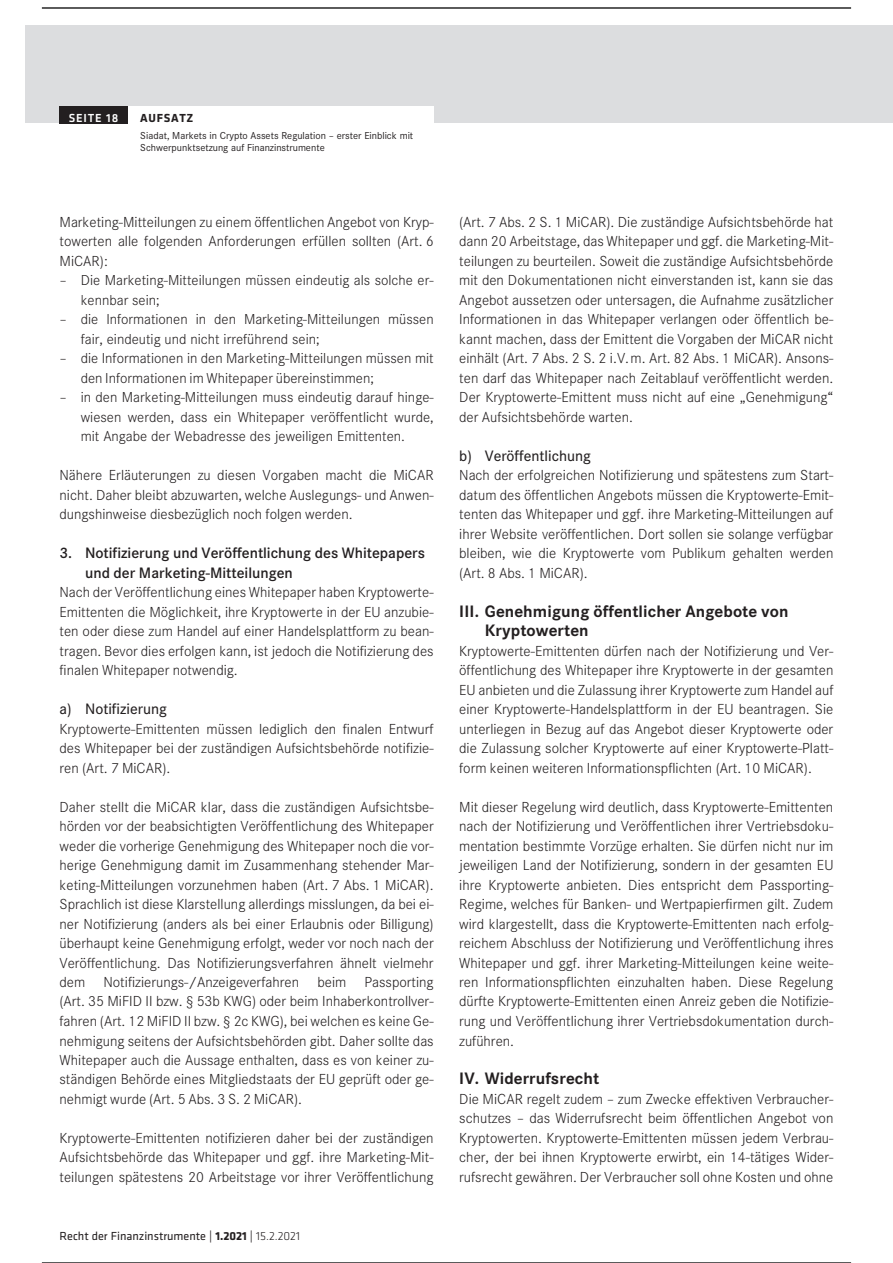
<style>
.page{position:relative;width:893px;height:1263px;background:#fff}
.page>*{position:absolute;margin:0;border:0;box-sizing:border-box;transform-origin:0 0}
.t1{font:17.25px/19.5px "Advcorpsbd";letter-spacing:.005em;color:#231f20}
.t2{font:15.75px/19.5px "Advcorpsde";color:#231f20}
.t3{font:15.75px "Advcorpsmd";color:#231f20}
.t4{font:15.15px/19.5px "Advcorpsl";color:#231f20;text-align:justify}
.t5{font:15px/19.5px "Advcorpsl";color:#231f20}
.t6{font:12.15px "Advklavreg";color:#231f20}
.t7{font:12.15px "Advklavmed";letter-spacing:.07em;color:#fff}
.t8{font:12.15px "Advklavbo";letter-spacing:.055em;color:#231f20}
.t9{font:10.5px/12px "Advcorpsre";color:#231f20}
.s1{font-family:"Advklavbo"}
.s2{font-family:"Advklavlig"}
</style>
<div class="page">
<hr style="left:43px;top:7px;width:807px;height:2px;background:#000">
<div style="left:26px;top:26px;width:867px;height:97px;background:#dcdddf"></div>
<div style="left:60px;top:106px;width:374px;height:17px;background:#fff"></div>
<div style="left:60px;top:106px;width:68px;height:17px;background:#231f20"></div>
<hr style="left:43px;top:1262px;width:807px;height:1px;background:#000">
<p class="t7" style="left:69px;top:113px;width:51px">SEITE 18</p>
<p class="t8" style="left:140px;top:110px;width:55px">AUFSATZ</p>
<p class="t9" style="left:140px;top:129px;width:274px">Siadat, Markets in Crypto Assets Regulation – erster Einblick mit<br>Schwerpunktsetzung auf Finanzinstrumente</p>
<p class="t4" style="left:60px;top:212px;width:376px">Marketing-Mitteilungen zu einem öffentlichen Angebot von Kryp&shy;towerten alle folgenden Anforderungen erfüllen sollten (Art. 6<br>MiCAR):</p>
<p class="t5" style="left:81px;top:271px;width:354px;text-indent:-21px">– Die Marketing-Mitteilungen müssen eindeutig als solche er&shy;kennbar sein;</p>
<p class="t5" style="left:81px;top:310px;width:354px;text-indent:-21px">– die Informationen in den Marketing-Mitteilungen müssen fair, eindeutig und nicht irreführend sein;</p>
<p class="t5" style="left:81px;top:349px;width:354px;text-indent:-21px">– die Informationen in den Marketing-Mitteilungen müssen mit den Informationen im Whitepaper übereinstimmen;</p>
<p class="t5" style="left:81px;top:388px;width:354px;text-align:justify;text-indent:-21px">– in den Marketing-Mitteilungen muss eindeutig darauf hinge&shy;wiesen werden, dass ein Whitepaper veröffentlicht wurde, mit Angabe der Webadresse des jeweiligen Emittenten.</p>
<p class="t4" style="left:60px;top:466px;width:376px">Nähere Erläuterungen zu diesen Vorgaben macht die MiCAR nicht. Daher bleibt abzuwarten, welche Auslegungs- und Anwen&shy;dungshinweise diesbezüglich noch folgen werden.</p>
<p class="t2" style="left:85px;top:545px;width:341px;text-indent:-26px">3. Notifizierung und Veröffentlichung des Whitepapers und der Marketing-Mitteilungen</p>
<p class="t4" style="left:60px;top:583px;width:376px">Nach der Veröffentlichung eines Whitepaper haben Kryptowerte-Emittenten die Möglichkeit, ihre Kryptowerte in der EU anzubie&shy;ten oder diese zum Handel auf einer Handelsplattform zu bean&shy;tragen. Bevor dies erfolgen kann, ist jedoch die Notifizierung des finalen Whitepaper notwendig.</p>
<p class="t3" style="left:60px;top:703px;width:109px">a) Notifizierung</p>
<p class="t4" style="left:60px;top:719px;width:376px">Kryptowerte-Emittenten müssen lediglich den finalen Entwurf des Whitepaper bei der zuständigen Aufsichtsbehörde notifizie&shy;ren (Art. 7 MiCAR).</p>
<p class="t4" style="left:60px;top:797px;width:376px">Daher stellt die MiCAR klar, dass die zuständigen Aufsichtsbe&shy;hörden vor der beabsichtigten Veröffentlichung des Whitepaper weder die vorherige Genehmigung des Whitepaper noch die vor&shy;herige Genehmigung damit im Zusammenhang stehender Mar&shy;keting-Mitteilungen vorzunehmen haben (Art. 7 Abs. 1 MiCAR).<br>Sprachlich ist diese Klarstellung allerdings misslungen, da bei ei&shy;ner Notifizierung (anders als bei einer Erlaubnis oder Billigung) überhaupt keine Genehmigung erfolgt, weder vor noch nach der Veröffentlichung. Das Notifizierungsverfahren ähnelt vielmehr dem Notifizierungs-/Anzeigeverfahren beim Passporting (Art. 35 MiFID II bzw. § 53b KWG) oder beim Inhaberkontrollver&shy;fahren (Art. 12 MiFID II bzw. § 2c KWG), bei welchen es keine Ge&shy;nehmigung seitens der Aufsichtsbehörden gibt. Daher sollte das Whitepaper auch die Aussage enthalten, dass es von keiner zu&shy;ständigen Behörde eines Mitgliedstaats der EU geprüft oder ge&shy;nehmigt wurde (Art. 5 Abs. 3 S. 2 MiCAR).</p>
<p class="t4" style="left:60px;top:1128px;width:376px">Kryptowerte-Emittenten notifizieren daher bei der zuständigen Aufsichtsbehörde das Whitepaper und ggf. ihre Marketing-Mit&shy;teilungen spätestens 20 Arbeitstage vor ihrer Veröffentlichung</p>
<p class="t6" style="left:60px;top:1231px;width:242px">Recht der Finanzinstrumente | <span class="s1">1.2021</span> | <span class="s2">15.2.2021</span></p>
<p class="t4" style="left:459px;top:212px;width:376px">(Art. 7 Abs. 2 S. 1 MiCAR). Die zuständige Aufsichtsbehörde hat dann 20 Arbeitstage, das Whitepaper und ggf. die Marketing-Mit&shy;teilungen zu beurteilen. Soweit die zuständige Aufsichtsbehörde mit den Dokumentationen nicht einverstanden ist, kann sie das Angebot aussetzen oder untersagen, die Aufnahme zusätzlicher Informationen in das Whitepaper verlangen oder öffentlich be&shy;kannt machen, dass der Emittent die Vorgaben der MiCAR nicht einhält (Art. 7 Abs. 2 S. 2 i.V.m. Art. 82 Abs. 1 MiCAR). Ansons&shy;ten darf das Whitepaper nach Zeitablauf veröffentlicht werden.<br>Der Kryptowerte-Emittent muss nicht auf eine „Genehmigung“ der Aufsichtsbehörde warten.</p>
<p class="t3" style="left:459px;top:450px;width:133px">b) Veröffentlichung</p>
<p class="t4" style="left:459px;top:466px;width:376px">Nach der erfolgreichen Notifizierung und spätestens zum Start&shy;datum des öffentlichen Angebots müssen die Kryptowerte-Emit&shy;tenten das Whitepaper und ggf. ihre Marketing-Mitteilungen auf ihrer Website veröffentlichen. Dort sollen sie solange verfügbar bleiben, wie die Kryptowerte vom Publikum gehalten werden (Art. 8 Abs. 1 MiCAR).</p>
<p class="t1" style="left:485px;top:601px;width:305px;text-indent:-26px">III. Genehmigung öffentlicher Angebote von<br>Kryptowerten</p>
<p class="t4" style="left:459px;top:641px;width:376px">Kryptowerte-Emittenten dürfen nach der Notifizierung und Ver&shy;öffentlichung des Whitepaper ihre Kryptowerte in der gesamten EU anbieten und die Zulassung ihrer Kryptowerte zum Handel auf einer Kryptowerte-Handelsplattform in der EU beantragen. Sie unterliegen in Bezug auf das Angebot dieser Kryptowerte oder die Zulassung solcher Kryptowerte auf einer Kryptowerte-Platt&shy;form keinen weiteren Informationspflichten (Art. 10 MiCAR).</p>
<p class="t4" style="left:459px;top:797px;width:376px">Mit dieser Regelung wird deutlich, dass Kryptowerte-Emittenten nach der Notifizierung und Veröffentlichen ihrer Vertriebsdoku&shy;mentation bestimmte Vorzüge erhalten. Sie dürfen nicht nur im jeweiligen Land der Notifizierung, sondern in der gesamten EU ihre Kryptowerte anbieten. Dies entspricht dem Passporting-Regime, welches für Banken- und Wertpapierfirmen gilt. Zudem wird klargestellt, dass die Kryptowerte-Emittenten nach erfolg&shy;reichem Abschluss der Notifizierung und Veröffentlichung ihres Whitepaper und ggf. ihrer Marketing-Mitteilungen keine weite&shy;ren Informationspflichten einzuhalten haben. Diese Regelung dürfte Kryptowerte-Emittenten einen Anreiz geben die Notifizie&shy;rung und Veröffentlichung ihrer Vertriebsdokumentation durch&shy;zuführen.</p>
<p class="t1" style="left:459px;top:1069px;width:141px">IV. Widerrufsrecht</p>
<p class="t4" style="left:459px;top:1089px;width:376px">Die MiCAR regelt zudem – zum Zwecke effektiven Verbraucher&shy;schutzes – das Widerrufsrecht beim öffentlichen Angebot von Kryptowerten. Kryptowerte-Emittenten müssen jedem Verbrau&shy;cher, der bei ihnen Kryptowerte erwirbt, ein 14-tätiges Wider&shy;rufsrecht gewähren. Der Verbraucher soll ohne Kosten und ohne</p>
</div>
